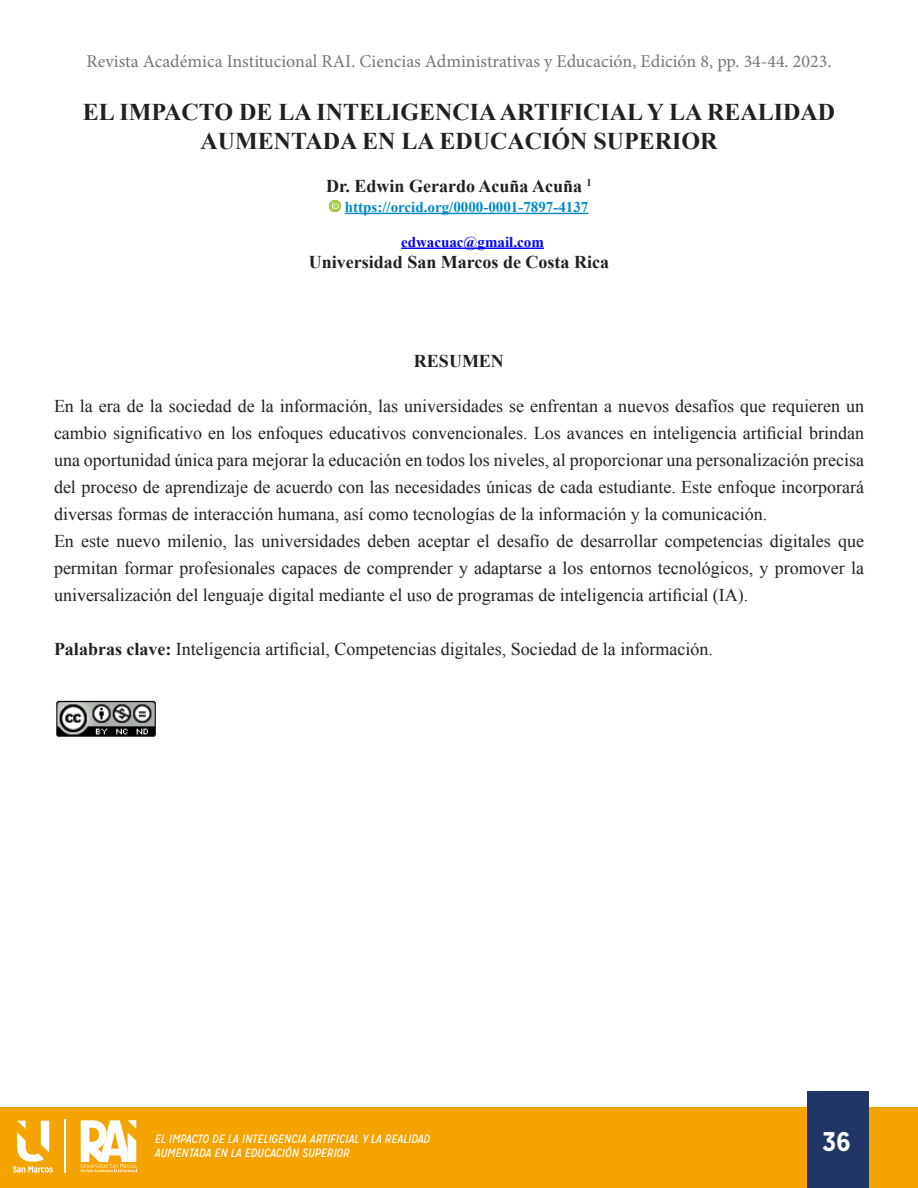
<style>
.page{position:relative;width:918px;height:1188px;background:#fff}
.page>*{position:absolute;margin:0;border:0;box-sizing:border-box;transform-origin:0 0}
.t1{font:700 27px "Mission Gothic";color:#fff}
.Título{font:700 24px/28.8px "Times New Roman";color:#231f20;text-align:center}
.t2{font:18px/27px "Times New Roman";color:#231f20;text-align:justify}
.t3{font:18px "Minion Pro";color:#757679}
.Título_2{font:700 18px "Times New Roman";color:#231f20}
.Título_6{font:700 18px "Times New Roman";color:#231f20}
.t4{font:700 15px "Times New Roman";color:#008acb}
.Párrafo_de_lista{font:700 15px "Times New Roman";color:#00f}
.t5{font:italic 12px/14.4px "Mission Gothic";color:#fff}
.s1{font-weight:700}
</style>
<div class="page">
<div style="left:0;top:1108px;width:918px;height:80px;background:#f5a300"></div>
<svg style="left:81px;top:1120px;width:56px;height:52px"></svg>
<svg style="left:13px;top:1121px;width:40px;height:52px"></svg>
<hr style="left:65px;top:1120px;width:1px;height:53px;background:#fff">
<div style="left:807px;top:1092px;width:61px;height:96px;background:#1f3666"></div>
<hr style="left:345px;top:213px;width:243px;height:1px;background:#008acb">
<hr style="left:401px;top:248px;width:143px;height:1px;background:#00f">
<svg style="left:330px;top:201px;width:11px;height:11px"></svg>
<img style="left:56px;top:700px;width:100px;height:37px">
<p class="t3" style="left:86px;top:49px;width:747px">Revista Académica Institucional RAI. Ciencias Administrativas y Educación, Edición 8, pp. 34-44. 2023.</p>
<p class="Título" style="left:83px;top:97px;width:754px">EL IMPACTO DE LA INTELIGENCIA ARTIFICIAL Y LA REALIDAD<br>AUMENTADA EN LA EDUCACIÓN SUPERIOR</p>
<p class="Título_2" style="left:326px;top:174px;width:267px">Dr. Edwin Gerardo Acuña Acuña <sup>1</sup></p>
<p class="t4" style="left:345px;top:196px;width:245px">https://orcid.org/0000-0001-7897-4137</p>
<p class="Párrafo_de_lista" style="left:401px;top:231px;width:144px">edwacuac@gmail.com</p>
<p class="Título_2" style="left:309px;top:250px;width:302px">Universidad San Marcos de Costa Rica</p>
<p class="Título_6" style="left:414px;top:349px;width:91px">RESUMEN</p>
<p class="t2" style="left:54px;top:392px;width:812px">En la era de la sociedad de la información, las universidades se enfrentan a nuevos desafíos que requieren un cambio significativo en los enfoques educativos convencionales. Los avances en inteligencia artificial brindan una oportunidad única para mejorar la educación en todos los niveles, al proporcionar una personalización precisa del proceso de aprendizaje de acuerdo con las necesidades únicas de cada estudiante. Este enfoque incorporará diversas formas de interacción humana, así como tecnologías de la información y la comunicación.</p>
<p class="t2" style="left:54px;top:527px;width:812px">En este nuevo milenio, las universidades deben aceptar el desafío de desarrollar competencias digitales que permitan formar profesionales capaces de comprender y adaptarse a los entornos tecnológicos, y promover la universalización del lenguaje digital mediante el uso de programas de inteligencia artificial (IA).</p>
<p class="t2" style="left:54px;top:635px;width:660px"><span class="s1">Palabras clave:</span> Inteligencia artificial, Competencias digitales, Sociedad de la información.</p>
<p class="t5" style="left:155px;top:1132px;width:277px">EL IMPACTO DE LA INTELIGENCIA ARTIFICIAL Y LA REALIDAD<br>AUMENTADA EN LA EDUCACIÓN SUPERIOR</p>
<h1 class="t1" style="left:822px;top:1125px;width:30px">36</h1>
</div>
